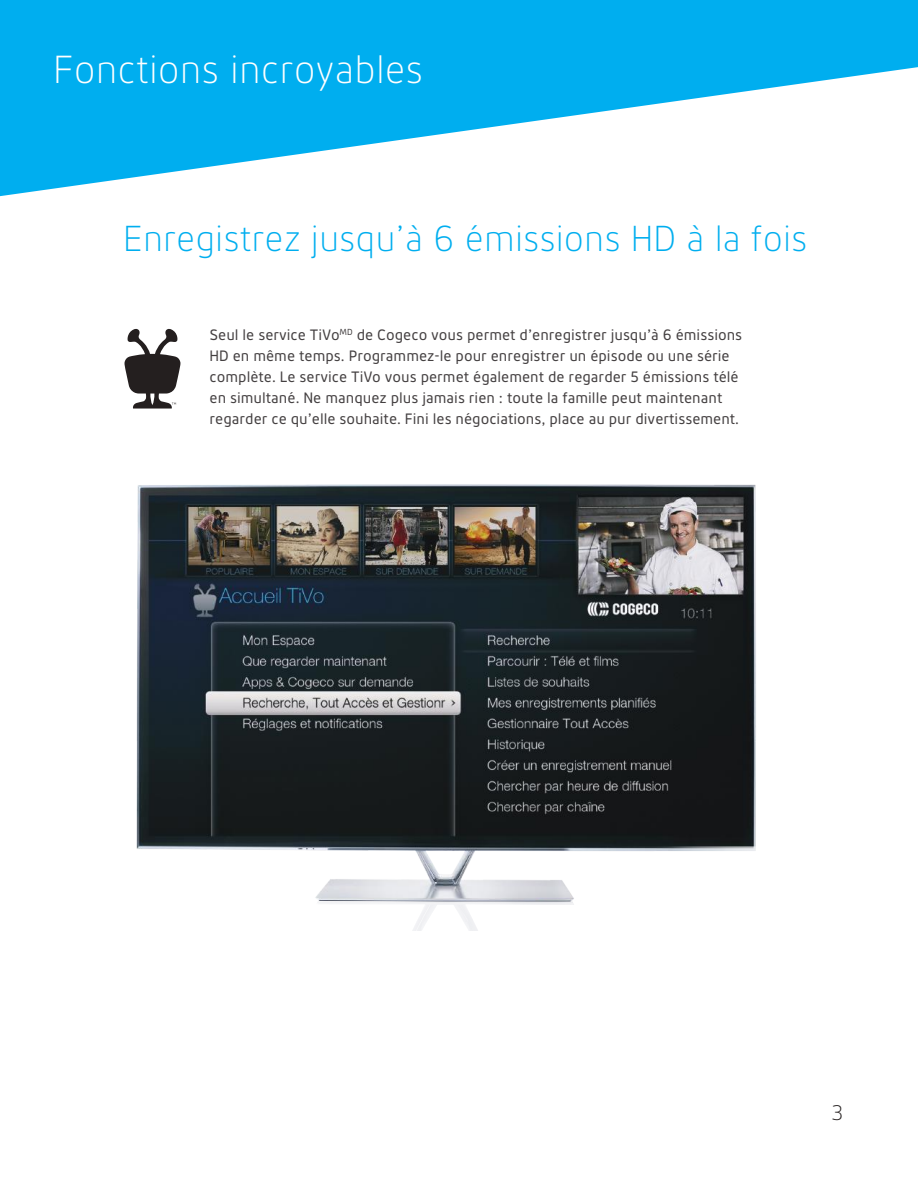
<style>
.page{position:relative;width:918px;height:1188px;background:#fff}
.page>*{position:absolute;margin:0;border:0;box-sizing:border-box;transform-origin:0 0}
.t1{font:300 39px "Cogeco Sans";color:#fff}
.t2{font:300 36px "Cogeco Sans";color:#00aeef}
.t3{font:300 21px "Cogeco Sans";color:#241f1f}
.t4{font:15px/21px "Cogeco Sans";color:#444041}
</style>
<div class="page">
<svg style="left:0;top:0;width:918px;height:196px;fill:#00aeef"></svg>
<svg style="left:124px;top:329px;width:56px;height:80px"></svg>
<img style="left:136px;top:484px;width:620px;height:446px">
<h1 class="t1" style="left:53px;top:46px;width:372px">Fonctions incroyables</h1>
<h2 class="t2" style="left:123px;top:216px;width:686px">Enregistrez jusqu’à 6 émissions HD à la fois</h2>
<p class="t4" style="left:210px;top:324px;width:534px">Seul le service TiVo<sup>MD</sup> de Cogeco vous permet d’enregistrer jusqu’à 6 émissions HD en même temps. Programmez-le pour enregistrer un épisode ou une série complète. Le service TiVo vous permet également de regarder 5 émissions télé en simultané. Ne manquez plus jamais rien : toute la famille peut maintenant regarder ce qu’elle souhaite. Fini les négociations, place au pur divertissement.</p>
<h3 class="t3" style="left:832px;top:1100px;width:13px">3</h3>
</div>
